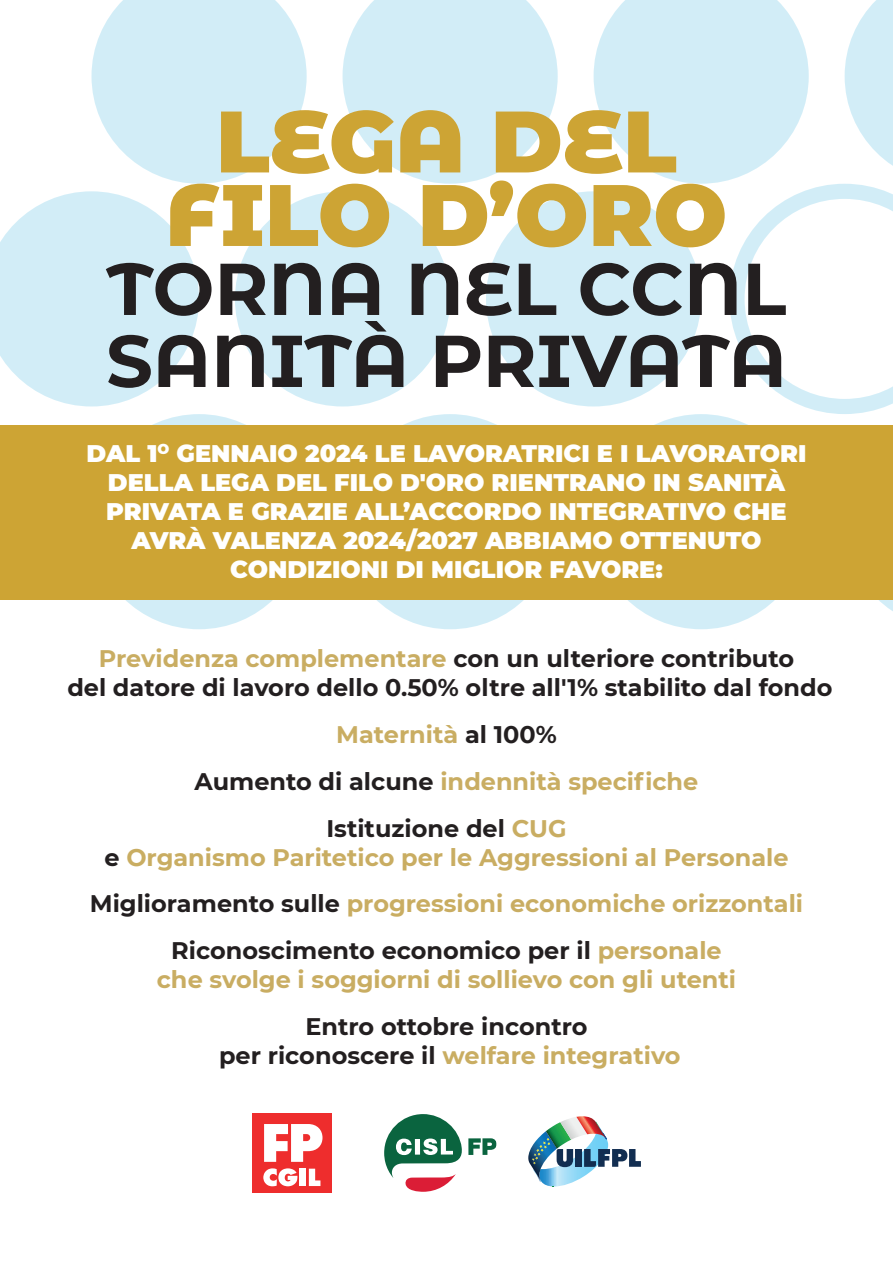
<style>
.page{position:relative;width:893px;height:1263px;background:#fff}
.page>*{position:absolute;margin:0;border:0;box-sizing:border-box;transform-origin:0 0}
.t1{font:900 87px/73.5px "Montserrat Alternates";color:#cda434;text-align:center}
.t2{font:700 73.2px/72px "Montserrat Alternates";color:#231f20}
.t3{font:700 24px/28.8px "Montserrat";color:#c9ad62;text-align:center}
.t4{font:900 24px/28.8px "Montserrat";color:#fff;text-align:center}
.t5{font:700 24px/28.8px "Montserrat";color:#231f20;text-align:center}
.s1{color:#c9ad62}
.s2{color:#231f20}
</style>
<div class="page">
<svg style="left:91px;top:0;width:216px;height:184px"></svg>
<div style="left:91px;top:414px;width:216px;height:215px;background:#d2edf7;border-radius:50%"></div>
<svg style="left:0;top:191px;width:199px;height:215px"></svg>
<div style="left:486px;top:191px;width:215px;height:215px;background:#d2edf7;border-radius:50%"></div>
<svg style="left:343px;top:0;width:215px;height:184px"></svg>
<div style="left:343px;top:414px;width:215px;height:215px;background:#d2edf7;border-radius:50%"></div>
<div style="left:235px;top:191px;width:215px;height:215px;background:#d2edf7;border-radius:50%"></div>
<svg style="left:594px;top:0;width:299px;height:629px"></svg>
<div style="left:0;top:425px;width:893px;height:175px;background:#cda434"></div>
<div style="left:252px;top:1113px;width:80px;height:80px;background:#ee2d2d"></div>
<svg style="left:263px;top:1168px;width:34px;height:18px"></svg>
<div style="left:300px;top:1169px;width:6px;height:17px;background:#fff"></div>
<svg style="left:309px;top:1169px;width:11px;height:17px"></svg>
<svg style="left:264px;top:1124px;width:58px;height:38px"></svg>
<svg style="left:384px;top:1114px;width:113px;height:78px"></svg>
<img style="left:528px;top:1146px;width:4px;height:16px">
<svg style="left:532px;top:1116px;width:109px;height:70px"></svg>
<p class="t1" style="left:166px;top:99px;width:563px">LEGA DEL<br>FILO D’ORO</p>
<p class="t2" style="left:106px;top:249px;width:682px">TORNA NEL CCNL<br>SANITÀ PRIVATA</p>
<p class="t4" style="left:87px;top:438px;width:721px">DAL 1<sup>O</sup> GENNAIO 2024 LE LAVORATRICI E I LAVORATORI DELLA LEGA DEL FILO D'ORO RIENTRANO IN SANITÀ PRIVATA E GRAZIE ALL’ACCORDO INTEGRATIVO CHE AVRÀ VALENZA 2024/2027 ABBIAMO OTTENUTO CONDIZIONI DI MIGLIOR FAVORE:</p>
<p class="t5" style="left:67px;top:643px;width:767px"><span class="s1">Previdenza complementare</span> con un ulteriore contributo<br>del datore di lavoro dello 0.50% oltre all'1% stabilito dal fondo</p>
<p class="t3" style="left:336px;top:719px;width:222px">Maternità <span class="s2">al 100%</span></p>
<p class="t3" style="left:195px;top:766px;width:505px"><span class="s2">Aumento di alcune</span> indennità specifiche</p>
<p class="t3" style="left:104px;top:813px;width:686px"><span class="s2">Istituzione del</span> CUG<br><span class="s2">e</span> Organismo Paritetico per le Aggressioni al Personale</p>
<p class="t3" style="left:90px;top:888px;width:715px"><span class="s2">Miglioramento sulle</span> progressioni economiche orizzontali</p>
<p class="t3" style="left:157px;top:935px;width:581px"><span class="s2">Riconoscimento economico per il</span> personale che svolge i soggiorni di sollievo con gli utenti</p>
<p class="t5" style="left:219px;top:1011px;width:463px">Entro ottobre incontro<br>per riconoscere il <span class="s1">welfare integrativo</span></p>
</div>
